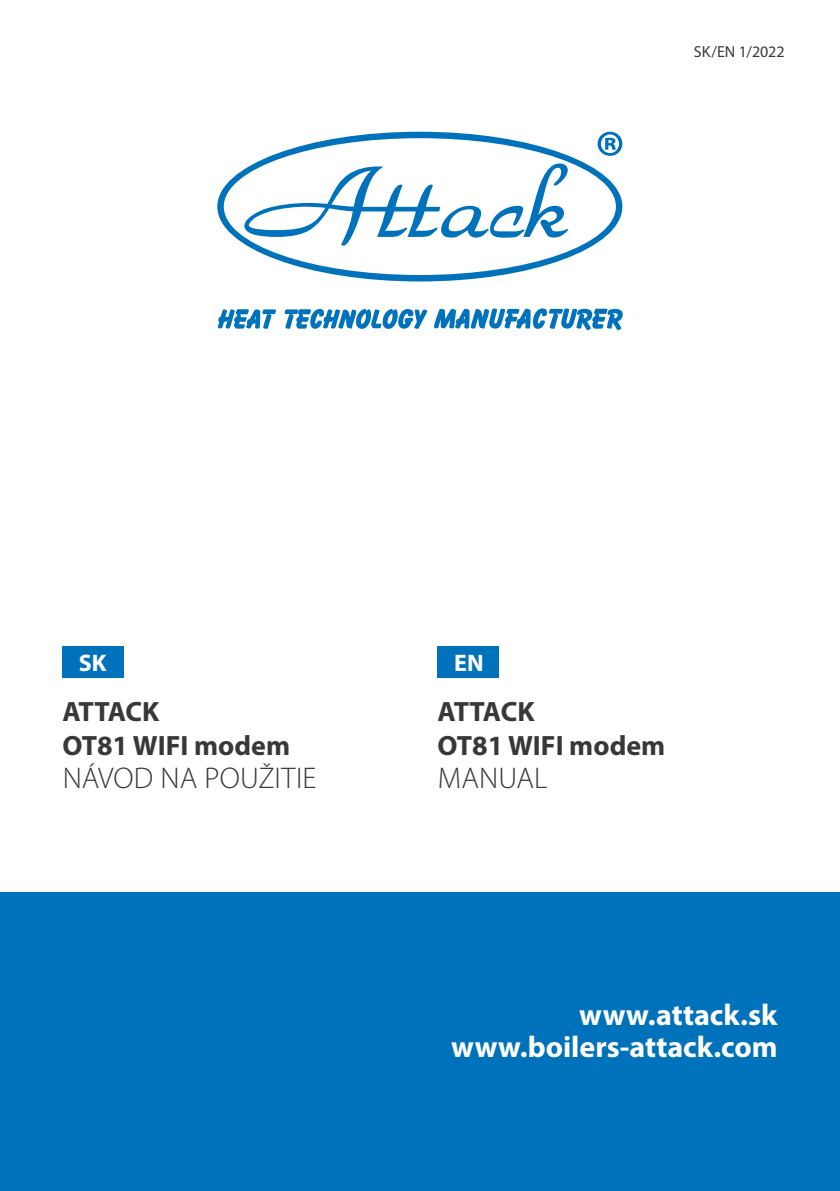
<style>
.page{position:relative;width:840px;height:1191px;background:#fff}
.page>*{position:absolute;margin:0;border:0;box-sizing:border-box;transform-origin:0 0}
.Biely_text{font:700 30px "Myriad Pro";color:#fff}
.Biely_text-2{font:300 30px "Myriad Pro";letter-spacing:.005em;color:#383938}
.t1{font:700 28px "Myriad Pro";color:#373838}
.Biely_text-3{font:700 24px "Myriad Pro";color:#fff}
.Biely_text-4{font:16px "Myriad Pro";color:#383938}
</style>
<div class="page">
<div style="left:0;top:892px;width:839px;height:299px;background:#0072bc"></div>
<div style="left:437px;top:646px;width:61px;height:32px;background:#0072bc"></div>
<svg style="left:218px;top:309px;width:209px;height:20px"></svg>
<svg style="left:217px;top:132px;width:405px;height:149px"></svg>
<svg style="left:244px;top:163px;width:324px;height:83px"></svg>
<svg style="left:597px;top:132px;width:25px;height:24px"></svg>
<svg style="left:434px;top:308px;width:188px;height:22px"></svg>
<div style="left:62px;top:646px;width:62px;height:32px;background:#0072bc"></div>
<p class="Biely_text-4" style="left:693px;top:42px;width:92px">SK/EN 1/2022</p>
<p class="Biely_text-3" style="left:79px;top:647px;width:29px">SK</p>
<p class="t1" style="left:62px;top:693px;width:98px">ATTACK</p>
<p class="t1" style="left:62px;top:727px;width:229px">OT81 WIFI modem</p>
<p class="Biely_text-2" style="left:63px;top:761px;width:255px">NÁVOD NA POUŽITIE</p>
<p class="Biely_text-3" style="left:454px;top:647px;width:31px">EN</p>
<p class="t1" style="left:437px;top:693px;width:98px">ATTACK</p>
<p class="t1" style="left:437px;top:727px;width:229px">OT81 WIFI modem</p>
<p class="Biely_text-2" style="left:437px;top:761px;width:111px">MANUAL</p>
<p class="Biely_text" style="left:579px;top:995px;width:200px">www.attack.sk</p>
<p class="Biely_text" style="left:451px;top:1027px;width:327px">www.boilers-attack.com</p>
</div>
